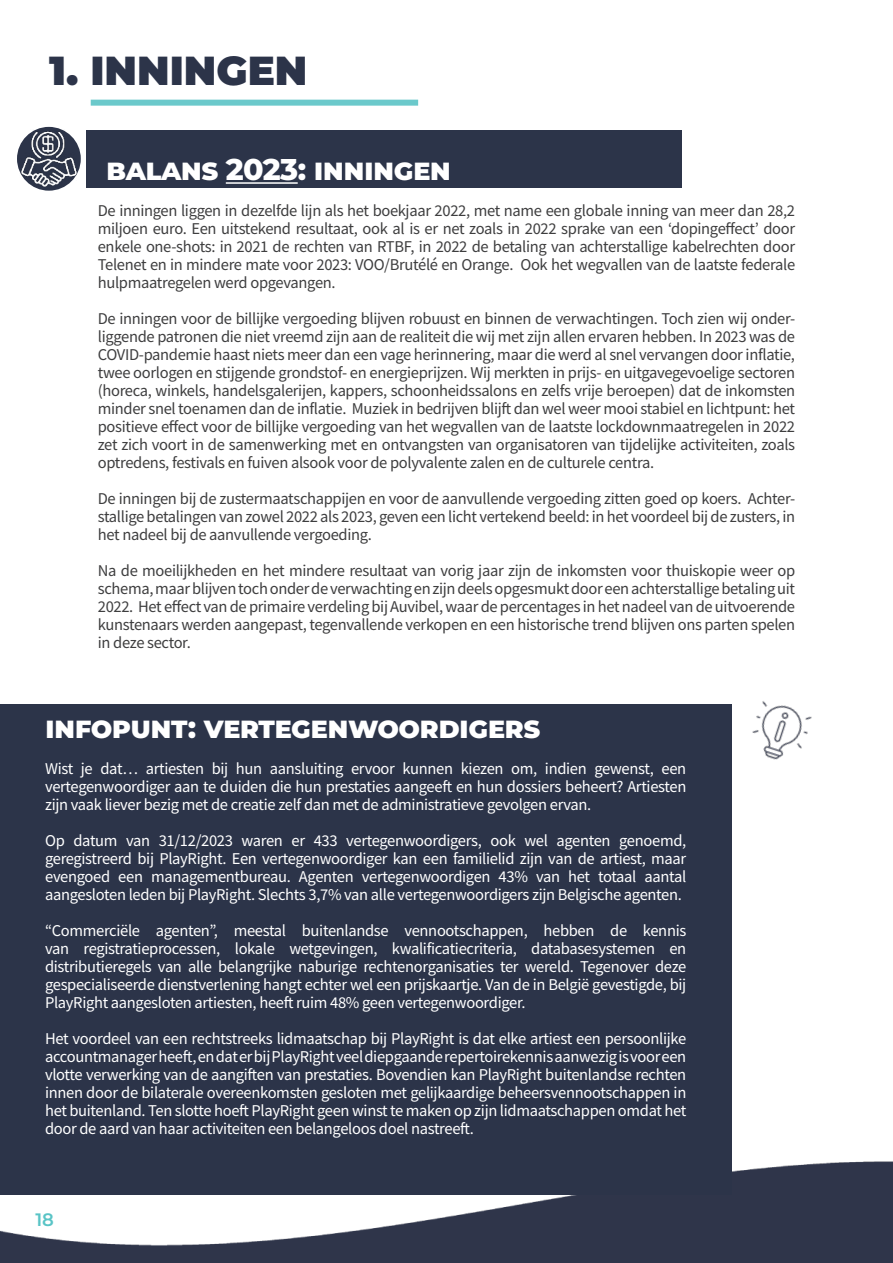
<style>
.page{position:relative;width:893px;height:1263px;background:#fff}
.page>*{position:absolute;margin:0;border:0;box-sizing:border-box;transform-origin:0 0}
.t1{font:900 40.5px "Montserrat";color:#2c3449}
.t2{font:800 30px "Montserrat";letter-spacing:-.02em;color:#fff}
.t3{font:600 18px "Montserrat";color:#59c4c6}
.t4{font:16.5px/18px "Source Sans Pro";letter-spacing:-.02em;color:#3e3e3f;text-align:justify}
.t5{font:16.5px/18px "Source Sans Pro";letter-spacing:-.02em;color:#fff;text-align:justify}
</style>
<div class="page">
<div style="left:86px;top:130px;width:595px;height:58px;background:#2c3449"></div>
<img style="left:0;top:1151px;width:893px;height:112px">
<div style="left:0;top:704px;width:731px;height:490px;background:#2c3449"></div>
<img style="left:752px;top:701px;width:60px;height:59px">
<div style="left:91px;top:100px;width:327px;height:6px;background:#6bc9cb"></div>
<hr style="left:226px;top:182px;width:72px;height:2px;background:#fff">
<svg style="left:17px;top:127px;width:64px;height:64px"></svg>
<img style="left:19px;top:129px;width:60px;height:60px">
<h1 class="t1" style="left:49px;top:40px;width:260px">1. INNINGEN</h1>
<h2 class="t2" style="left:106px;top:147px;width:226px">BAlanS 2023: INNINGEN</h2>
<p class="t4" style="left:98px;top:201px;width:699px">De inningen liggen in dezelfde lijn als het boekjaar 2022, met name een globale inning van meer dan 28,2 miljoen euro. Een uitstekend resultaat, ook al is er net zoals in 2022 sprake van een ‘dopingeffect’ door enkele one-shots: in 2021 de rechten van RTBF, in 2022 de betaling van achterstallige kabelrechten door Telenet en in mindere mate voor 2023: VOO/Brutélé en Orange. Ook het wegvallen van de laatste federale hulpmaatregelen werd opgevangen.</p>
<p class="t4" style="left:98px;top:309px;width:699px">De inningen voor de billijke vergoeding blijven robuust en binnen de verwachtingen. Toch zien wij onder&shy;liggende patronen die niet vreemd zijn aan de realiteit die wij met zijn allen ervaren hebben. In 2023 was de COVID-pandemie haast niets meer dan een vage herinnering, maar die werd al snel vervangen door inflatie, twee oorlogen en stijgende grondstof- en energieprijzen. Wij merkten in prijs- en uitgavegevoelige sectoren (horeca, winkels, handelsgalerijen, kappers, schoonheidssalons en zelfs vrije beroepen) dat de inkomsten minder snel toenamen dan de inflatie. Muziek in bedrijven blijft dan wel weer mooi stabiel en lichtpunt: het positieve effect voor de billijke vergoeding van het wegvallen van de laatste lockdownmaatregelen in 2022 zet zich voort in de samenwerking met en ontvangsten van organisatoren van tijdelijke activiteiten, zoals optredens, festivals en fuiven alsook voor de polyvalente zalen en de culturele centra.</p>
<p class="t4" style="left:98px;top:489px;width:699px">De inningen bij de zustermaatschappijen en voor de aanvullende vergoeding zitten goed op koers. Achter&shy;stallige betalingen van zowel 2022 als 2023, geven een licht vertekend beeld: in het voordeel bij de zusters, in het nadeel bij de aanvullende vergoeding.</p>
<p class="t4" style="left:98px;top:561px;width:699px">Na de moeilijkheden en het mindere resultaat van vorig jaar zijn de inkomsten voor thuiskopie weer op schema, maar blijven toch onder de verwachting en zijn deels opgesmukt door een achterstallige betaling uit 2022. Het effect van de primaire verdeling bij Auvibel, waar de percentages in het nadeel van de uitvoerende kunstenaars werden aangepast, tegenvallende verkopen en een historische trend blijven ons parten spelen in deze sector.</p>
<h2 class="t2" style="left:45px;top:705px;width:19px">INFOPUNT</h2>
<h2 class="t2" style="left:188px;top:705px;width:354px">: vertegenwoordigers</h2>
<p class="t5" style="left:45px;top:759px;width:643px">Wist je dat… artiesten bij hun aansluiting ervoor kunnen kiezen om, indien gewenst, een vertegenwoordiger aan te duiden die hun prestaties aangeeft en hun dossiers beheert? Artiesten zijn vaak liever bezig met de creatie zelf dan met de administratieve gevolgen ervan.</p>
<p class="t5" style="left:45px;top:831px;width:643px">Op datum van 31/12/2023 waren er 433 vertegenwoordigers, ook wel agenten genoemd, geregistreerd bij PlayRight. Een vertegenwoordiger kan een familielid zijn van de artiest, maar evengoed een managementbureau. Agenten vertegenwoordigen 43% van het totaal aantal aangesloten leden bij PlayRight. Slechts 3,7% van alle vertegenwoordigers zijn Belgische agenten.</p>
<p class="t5" style="left:45px;top:921px;width:643px">“Commerciële agenten”, meestal buitenlandse vennootschappen, hebben de kennis van registratieprocessen, lokale wetgevingen, kwalificatiecriteria, databasesystemen en distributieregels van alle belangrijke naburige rechtenorganisaties ter wereld. Tegenover deze gespecialiseerde dienstverlening hangt echter wel een prijskaartje. Van de in België gevestigde, bij PlayRight aangesloten artiesten, heeft ruim 48% geen vertegenwoordiger.</p>
<p class="t5" style="left:45px;top:1029px;width:643px">Het voordeel van een rechtstreeks lidmaatschap bij PlayRight is dat elke artiest een persoonlijke accountmanager heeft, en dat er bij PlayRight veel diepgaande repertoirekennis aanwezig is voor een vlotte verwerking van de aangiften van prestaties. Bovendien kan PlayRight buitenlandse rechten innen door de bilaterale overeenkomsten gesloten met gelijkaardige beheersvennootschappen in het buitenland. Ten slotte hoeft PlayRight geen winst te maken op zijn lidmaatschappen omdat het door de aard van haar activiteiten een belangeloos doel nastreeft.</p>
<p class="t3" style="left:35px;top:1207px;width:20px">18</p>
</div>
